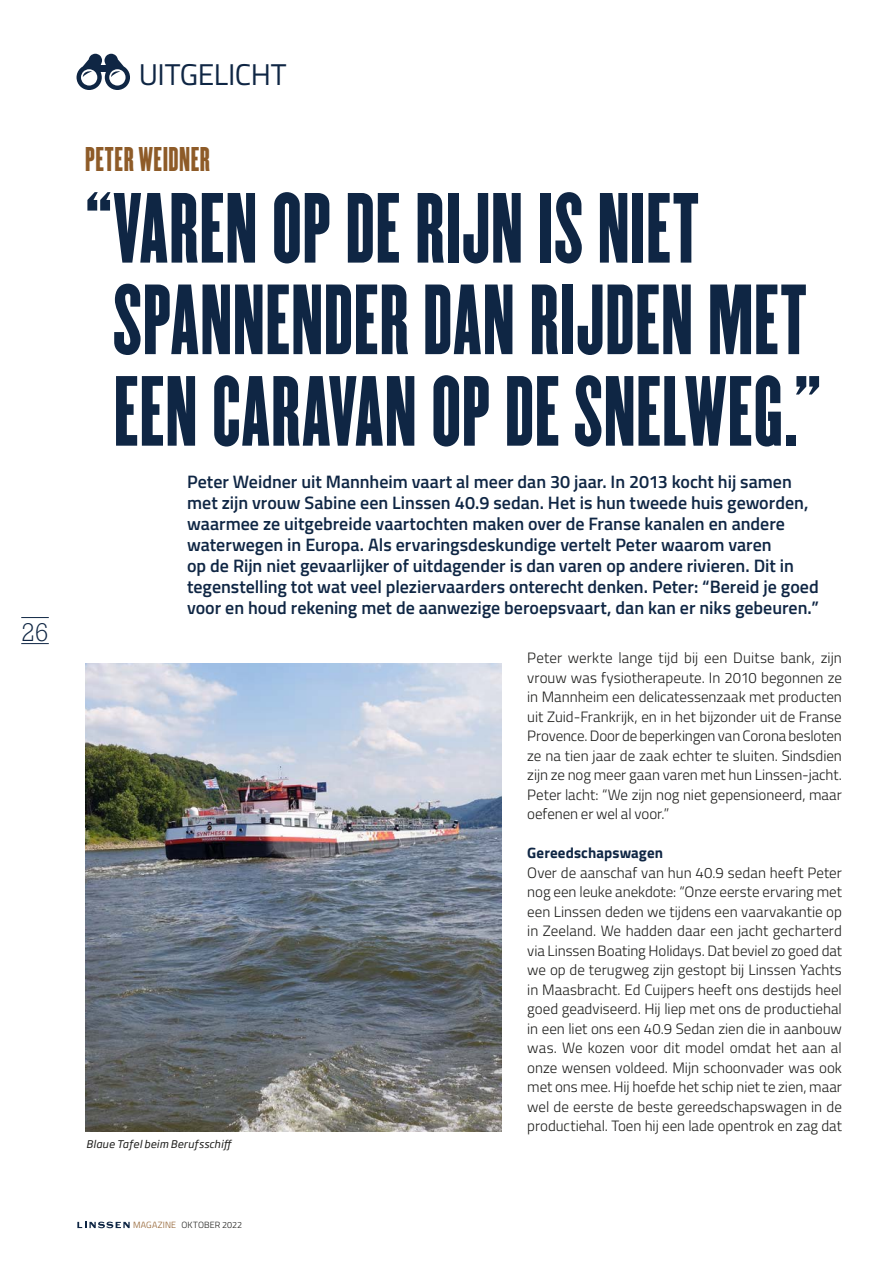
<style>
.page{position:relative;width:893px;height:1263px;background:#fff}
.page>*{position:absolute;margin:0;border:0;box-sizing:border-box;transform-origin:0 0}
.t1{font:87px/91.5px "Champion HTF Featherweight";letter-spacing:.01em;color:#0f2644}
.t2{font:30px "Champion HTF Featherweight";letter-spacing:.02em;color:#8e5b28}
.t3{font:30px "Titillium Web";letter-spacing:-.015em;color:#0f2644}
.t4{font:300 24px "Rockwell Nova";color:#0f2644}
.t5{font:600 18px/21px "Titillium Web";color:#0f2644}
.t6{font:300 15px/19.5px "Titillium Web";letter-spacing:-.005em;color:#1d1d1b;text-align:justify}
.t7{font:700 15px "Titillium Web";letter-spacing:.01em;color:#0f2644}
.t8{font:italic 10.5px "Soho Gothic Pro";letter-spacing:.015em;color:#1d1d1b}
.t9{font:300 9px "Titillium Web";letter-spacing:.015em;color:#1d1d1b}
.s1{color:#8e5b28}
</style>
<div class="page">
<img style="left:85px;top:663px;width:417px;height:468px">
<svg style="left:77px;top:54px;width:53px;height:36px"></svg>
<div style="left:99px;top:65px;width:8px;height:6px;background:#0f2644"></div>
<svg style="left:77px;top:1221px;width:53px;height:7px"></svg>
<svg style="left:21px;top:617px;width:28px;height:28px"></svg>
<h3 class="t4" style="left:21px;top:617px;width:29px">26</h3>
<h2 class="t3" style="left:139px;top:53px;width:149px">UITGELICHT</h2>
<h2 class="t2" style="left:85px;top:140px;width:126px">PETER WEIDNER</h2>
<h1 class="t1" style="left:114px;top:188px;width:709px;text-indent:-29px">“VAREN OP DE RIJN IS NIET<br>SPANNENDER DAN RIJDEN MET<br>EEN CARAVAN OP DE SNELWEG.”</h1>
<p class="t5" style="left:187px;top:470px;width:633px">Peter Weidner uit Mannheim vaart al meer dan 30 jaar. In 2013 kocht hij samen met zijn vrouw Sabine een Linssen 40.9 sedan. Het is hun tweede huis geworden, waarmee ze uitgebreide vaartochten maken over de Franse kanalen en andere waterwegen in Europa. Als ervaringsdeskundige vertelt Peter waarom varen<br>op de Rijn niet gevaarlijker of uitdagender is dan varen op andere rivieren. Dit in tegenstelling tot wat veel pleziervaarders onterecht denken. Peter: “Bereid je goed voor en houd rekening met de aanwezige beroepsvaart, dan kan er niks gebeuren.”</p>
<p class="t6" style="left:527px;top:647px;width:316px">Peter werkte lange tijd bij een Duitse bank, zijn vrouw was fysiotherapeute. In 2010 begonnen ze in Mannheim een delicatessenzaak met producten uit Zuid-Frankrijk, en in het bijzonder uit de Franse Provence. Door de beperkingen van Corona besloten ze na tien jaar de zaak echter te sluiten. Sindsdien zijn ze nog meer gaan varen met hun Linssen-jacht.<br>Peter lacht: “We zijn nog niet gepensioneerd, maar oefenen er wel al voor.”</p>
<p class="t7" style="left:527px;top:841px;width:137px">Gereedschapswagen</p>
<p class="t6" style="left:527px;top:862px;width:316px">Over de aanschaf van hun 40.9 sedan heeft Peter nog een leuke anekdote: “Onze eerste ervaring met een Linssen deden we tijdens een vaarvakantie op in Zeeland. We hadden daar een jacht gecharterd via Linssen Boating Holidays. Dat beviel zo goed dat we op de terugweg zijn gestopt bij Linssen Yachts in Maasbracht. Ed Cuijpers heeft ons destijds heel goed geadviseerd. Hij liep met ons de productiehal in een liet ons een 40.9 Sedan zien die in aanbouw was. We kozen voor dit model omdat het aan al onze wensen voldeed. Mijn schoonvader was ook met ons mee. Hij hoefde het schip niet te zien, maar wel de eerste de beste gereedschapswagen in de productiehal. Toen hij een lade opentrok en zag dat</p>
<p class="t8" style="left:86px;top:1135px;width:148px">Blaue Tafel beim Berufsschiff</p>
<p class="t9" style="left:133px;top:1218px;width:111px"><span class="s1">MAGAZINE</span> OKTOBER 2022</p>
</div>
